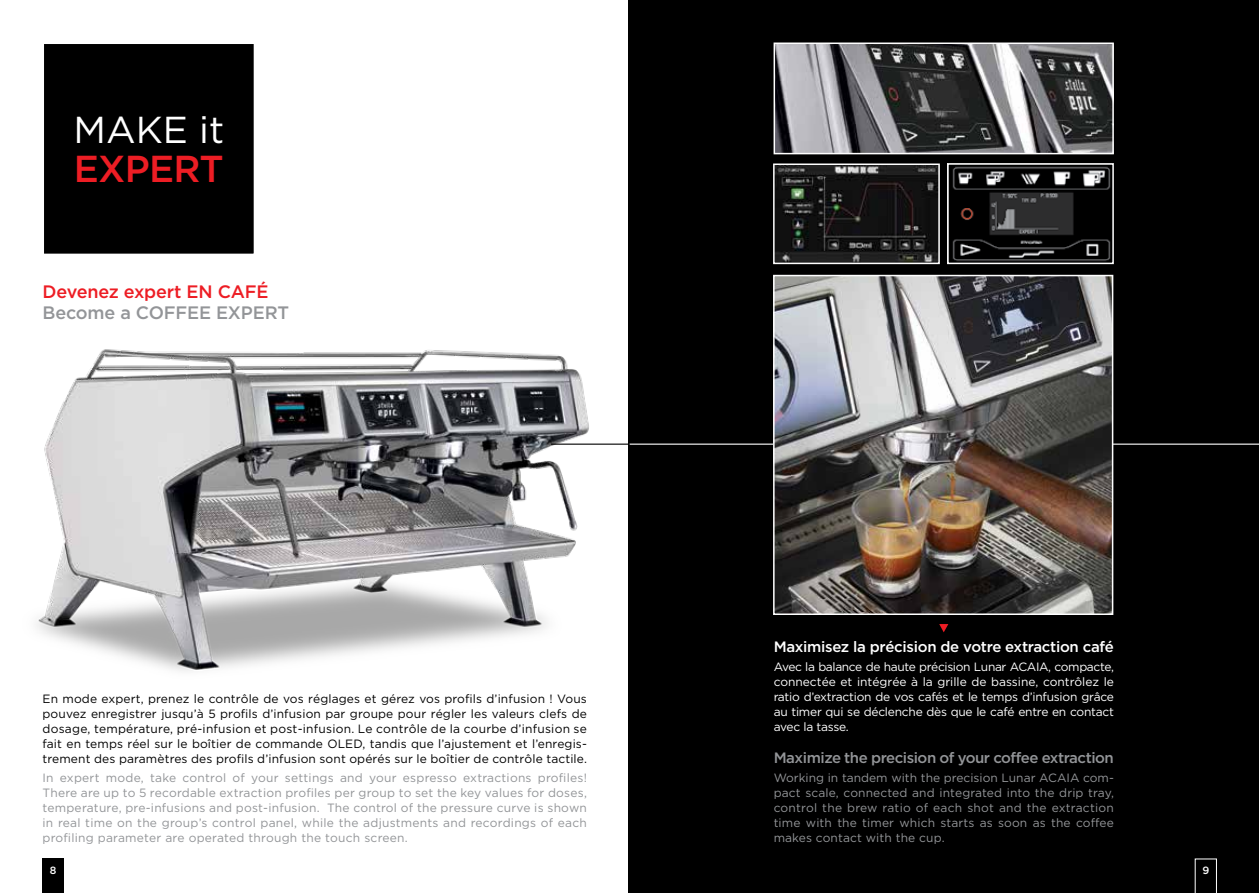
<style>
.page{position:relative;width:1259px;height:893px;background:#fff}
.page>*{position:absolute;margin:0;border:0;box-sizing:border-box;transform-origin:0 0}
.t1{font:37.5px "Gotham";color:#fff}
.t2{font:500 37.5px "Gotham";letter-spacing:-.02em;color:#ed1d24}
.t3{font:500 18px "Gotham";letter-spacing:-.01em;color:#ed1d24}
.t4{font:500 18px "Gotham";letter-spacing:-.01em;color:#939598}
.t5{font:500 15px "Gotham";letter-spacing:-.03em;color:#939598}
.t6{font:500 15px "Gotham";letter-spacing:-.02em;color:#fff}
.t7{font:12px/15px "Gotham";letter-spacing:.01em;color:#939598;text-align:justify}
.t8{font:12px/15px "Gotham";letter-spacing:.01em;color:#000;text-align:justify}
.t9{font:12px/15px "Gotham";letter-spacing:-.02em;color:#fff;text-align:justify}
.t10{font:500 10.5px "Gotham";color:#fff}
</style>
<div class="page">
<div style="left:628px;top:0;width:631px;height:893px;background:#000"></div>
<div style="left:43px;top:859px;width:21px;height:34px;background:#000"></div>
<svg style="left:1195px;top:859px;width:21px;height:34px"></svg>
<img style="left:36px;top:349px;width:581px;height:322px">
<hr style="left:629px;top:444px;width:630px;height:1px;background:#fff">
<hr style="left:551px;top:444px;width:78px;height:1px;background:#000">
<img style="left:776px;top:166px;width:161px;height:95px">
<div style="left:773px;top:163px;width:167px;height:101px;border:2px solid #fff"></div>
<img style="left:952px;top:166px;width:158px;height:95px">
<div style="left:947px;top:163px;width:166px;height:101px;border:2px solid #fff"></div>
<img style="left:776px;top:278px;width:334px;height:334px">
<div style="left:773px;top:275px;width:340px;height:340px;border:2px solid #fff"></div>
<img style="left:776px;top:46px;width:334px;height:105px">
<div style="left:773px;top:43px;width:340px;height:111px;border:2px solid #fff"></div>
<svg style="left:939px;top:624px;width:9px;height:8px"></svg>
<div style="left:43px;top:43px;width:212px;height:212px;background:#000;border:2px solid #fff"></div>
<h1 class="t1" style="left:74px;top:109px;width:152px">MAKE it</h1>
<h1 class="t2" style="left:74px;top:147px;width:152px">EXPERT</h1>
<h2 class="t3" style="left:43px;top:281px;width:227px">Devenez expert EN CAFÉ</h2>
<h2 class="t4" style="left:43px;top:302px;width:248px">Become a COFFEE EXPERT</h2>
<p class="t8" style="left:43px;top:691px;width:546px">En mode expert, prenez le contrôle de vos réglages et gérez vos profils d’infusion ! Vous pouvez enregistrer jusqu’à 5 profils d’infusion par groupe pour régler les valeurs clefs de dosage, température, pré-infusion et post-infusion. Le contrôle de la courbe d’infusion se fait en temps réel sur le boîtier de commande OLED, tandis que l’ajustement et l’enregis&shy;trement des paramètres des profils d’infusion sont opérés sur le boîtier de contrôle tactile.</p>
<p class="t7" style="left:43px;top:770px;width:546px">In expert mode, take control of your settings and your espresso extractions profiles!<br>There are up to 5 recordable extraction profiles per group to set the key values for doses, temperature, pre-infusions and post-infusion. The control of the pressure curve is shown in real time on the group’s control panel, while the adjustments and recordings of each profiling parameter are operated through the touch screen.</p>
<p class="t6" style="left:773px;top:638px;width:342px">Maximisez la précision de votre extraction café</p>
<p class="t9" style="left:773px;top:659px;width:342px">Avec la balance de haute précision Lunar ACAIA, compacte, connectée et intégrée à la grille de bassine, contrôlez le ratio d’extraction de vos cafés et le temps d’infusion grâce au timer qui se déclenche dès que le café entre en contact avec la tasse.</p>
<p class="t5" style="left:773px;top:749px;width:342px">Maximize the precision of your coffee extraction</p>
<p class="t7" style="left:773px;top:770px;width:342px">Working in tandem with the precision Lunar ACAIA com&shy;pact scale, connected and integrated into the drip tray, control the brew ratio of each shot and the extraction time with the timer which starts as soon as the coffee makes contact with the cup.</p>
<p class="t10" style="left:50px;top:864px;width:8px">8</p>
<p class="t10" style="left:1202px;top:864px;width:8px">9</p>
</div>
